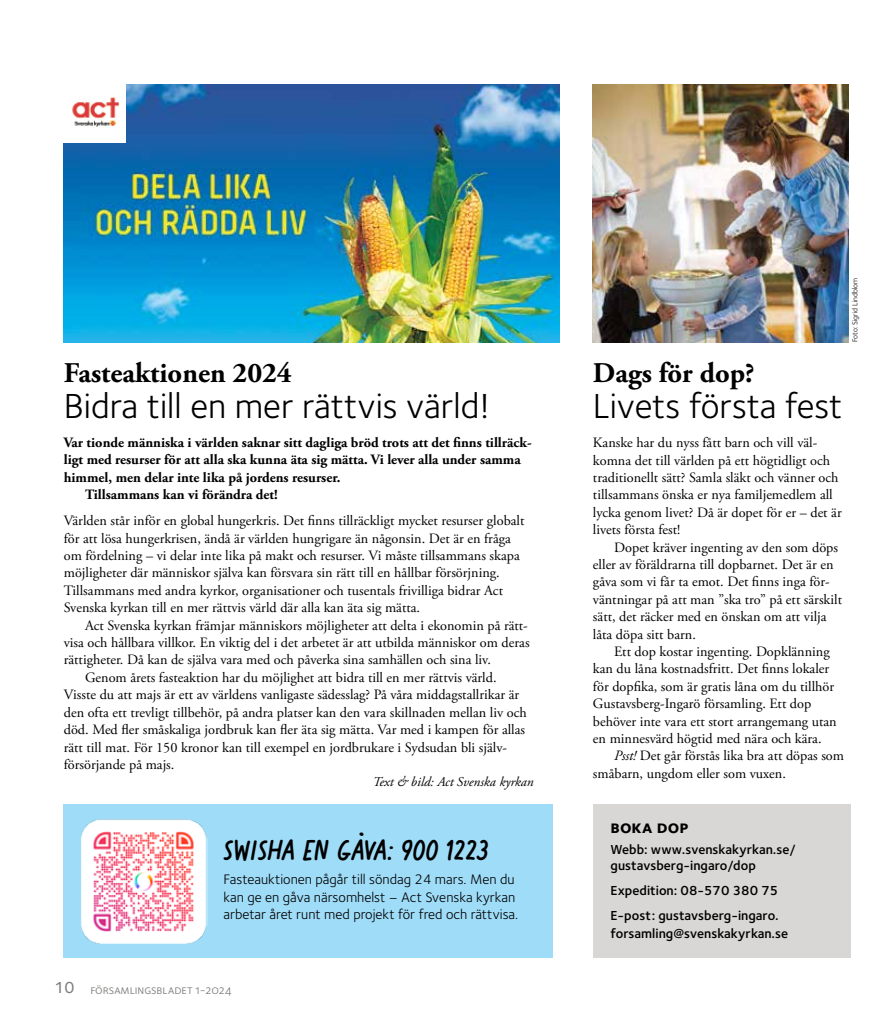
<style>
.page{position:relative;width:893px;height:1021px;background:#fff}
.page>*{position:absolute;margin:0;border:0;box-sizing:border-box;transform-origin:0 0}
.t1{font:36px "Foundry Sterling OT3";color:#000}
.t2{font:700 28.5px "Adobe Garamond Pro";color:#000}
.t3{font:27px "Post Box";color:#000}
.t4{font:700 18px "Foundry Sterling OT3";color:#000}
.t5{font:14.25px/17.4px "Adobe Garamond Pro";color:#000}
.t6{font:700 14.25px "Adobe Garamond Pro";color:#000}
.t7{font:14.25px/17.4px "Foundry Sterling OT3";color:#000}
.t8{font:600 13.5px/16.5px "Foundry Sterling OT3";color:#000}
.t9{font:italic 13.5px "Adobe Garamond Pro";color:#000}
.t10{font:12.75px "Foundry Sterling OT3";color:#7f7c7a}
.t11{font:7.5px "Foundry Sterling OT3";color:#000}
.s1{font-weight:500;font-size:16.5px}
.s2{font-style:italic}
</style>
<div class="page">
<div style="left:593px;top:804px;width:257px;height:153px;background:#d8d7d6"></div>
<div style="left:64px;top:804px;width:489px;height:153px;background:#9fdcf8"></div>
<img style="left:593px;top:84px;width:255px;height:259px">
<img style="left:64px;top:84px;width:495px;height:259px">
<img style="left:64px;top:84px;width:61px;height:58px">
<img style="left:81px;top:819px;width:126px;height:125px">
<h2 class="t2" style="left:64px;top:356px;width:230px">Fasteaktionen 2024</h2>
<h1 class="t1" style="left:64px;top:379px;width:428px">Bidra till en mer rättvis värld!</h1>
<p class="t6" style="left:64px;top:434px;width:469px">Var tionde människa i världen saknar sitt dagliga bröd trots att det finns tillräck-</p>
<p class="t6" style="left:64px;top:451px;width:458px">ligt med resurser för att alla ska kunna äta sig mätta. Vi lever alla under samma</p>
<p class="t6" style="left:64px;top:469px;width:278px">himmel, men delar inte lika på jordens resurser.</p>
<p class="t6" style="left:85px;top:486px;width:194px">Tillsammans kan vi förändra det!</p>
<p class="t5" style="left:64px;top:512px;width:462px">Världen står inför en global hungerkris. Det finns tillräckligt mycket resurser globalt för att lösa hungerkrisen, ändå är världen hungrigare än någonsin. Det är en fråga om fördelning – vi delar inte lika på makt och resurser. Vi måste tillsammans skapa möjligheter där människor själva kan försvara sin rätt till en hållbar försörjning.<br>Tillsammans med andra kyrkor, organisationer och tusentals frivilliga bidrar Act Svenska kyrkan till en mer rättvis värld där alla kan äta sig mätta.</p>
<p class="t5" style="left:85px;top:617px;width:444px">Act Svenska kyrkan främjar människors möjligheter att delta i ekonomin på rätt-</p>
<p class="t5" style="left:64px;top:634px;width:467px">visa och hållbara villkor. En viktig del i det arbetet är att utbilda människor om deras</p>
<p class="t5" style="left:64px;top:651px;width:429px">rättigheter. Då kan de själva vara med och påverka sina samhällen och sina liv.</p>
<p class="t5" style="left:85px;top:669px;width:413px">Genom årets fasteaktion har du möjlighet att bidra till en mer rättvis värld.</p>
<p class="t5" style="left:64px;top:686px;width:457px">Visste du att majs är ett av världens vanligaste sädesslag? På våra middagstallrikar är</p>
<p class="t5" style="left:64px;top:704px;width:464px">den ofta ett trevligt tillbehör, på andra platser kan den vara skillnaden mellan liv och</p>
<p class="t5" style="left:64px;top:721px;width:463px">död. Med fler småskaliga jordbruk kan fler äta sig mätta. Var med i kampen för allas</p>
<p class="t5" style="left:64px;top:738px;width:445px">rätt till mat. För 150 kronor kan till exempel en jordbrukare i Sydsudan bli själv-</p>
<p class="t5" style="left:64px;top:756px;width:112px">försörjande på majs.</p>
<p class="t9" style="left:373px;top:774px;width:162px">Text &amp; bild: Act Svenska kyrkan</p>
<h3 class="t3" style="left:224px;top:830px;width:267px">SWISHA EN GÅVA: 900 1223</h3>
<p class="t7" style="left:224px;top:869px;width:296px">Fasteauktionen pågår till söndag 24 mars. Men du kan ge en gåva närsomhelst – Act Svenska kyrkan arbetar året runt med projekt för fred och rättvisa.</p>
<p class="t10" style="left:55px;top:979px;width:178px"><span class="s1">10</span> församlingsbladet 1-2024</p>
<h2 class="t2" style="left:593px;top:356px;width:163px">Dags för dop?</h2>
<h1 class="t1" style="left:593px;top:379px;width:251px">Livets första fest</h1>
<p class="t5" style="left:593px;top:434px;width:250px">Kanske har du nyss fått barn och vill väl&shy;komna det till världen på ett högtidligt och traditionellt sätt? Samla släkt och vänner och tillsammans önska er nya familjemedlem all lycka genom livet? Då är dopet för er – det är livets första fest!</p>
<p class="t5" style="left:593px;top:539px;width:251px;text-indent:21px">Dopet kräver ingenting av den som döps eller av föräldrarna till dopbarnet. Det är en gåva som vi får ta emot. Det finns inga för&shy;väntningar på att man ”ska tro” på ett särskilt sätt, det räcker med en önskan om att vilja låta döpa sitt barn.</p>
<p class="t5" style="left:593px;top:643px;width:245px;text-indent:21px">Ett dop kostar ingenting. Dopklänning kan du låna kostnadsfritt. Det finns lokaler för dopfika, som är gratis låna om du tillhör Gustavsberg-Ingarö församling. Ett dop behöver inte vara ett stort arrangemang utan en minnesvärd högtid med nära och kära.</p>
<p class="t5" style="left:593px;top:747px;width:253px;text-indent:21px"><span class="s2">Psst!</span> Det går förstås lika bra att döpas som småbarn, ungdom eller som vuxen.</p>
<p class="t11" style="left:849px;top:342px;width:66px;rotate:-90deg">Foto: Sigrid Lindblom</p>
<p class="t4" style="left:611px;top:812px;width:80px">boka dop</p>
<p class="t8" style="left:611px;top:840px;width:187px">Webb: www.svenskakyrkan.se/ gustavsberg-ingaro/dop</p>
<p class="t8" style="left:611px;top:877px;width:170px;line-height:25px">Expedition: 08-570 380 75<br>E-post: gustavsberg-ingaro.</p>
<p class="t8" style="left:611px;top:924px;width:179px">forsamling@svenskakyrkan.se</p>
</div>
